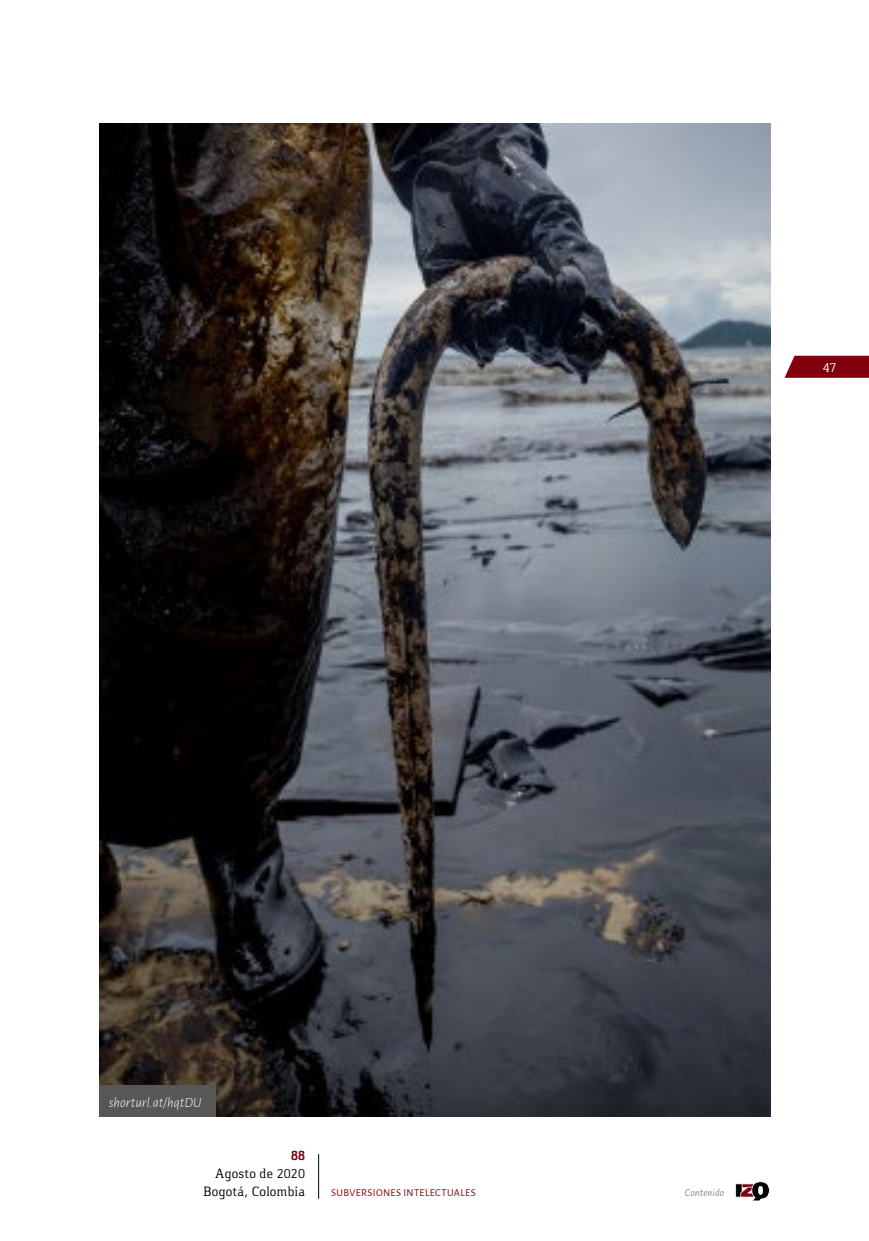
<style>
.page{position:relative;width:869px;height:1241px;background:#fff}
.page>*{position:absolute;margin:0;border:0;box-sizing:border-box;transform-origin:0 0}
.t1{font:14px/18.2px "Gaspar";letter-spacing:.01em;color:#000;text-align:right}
.t2{font:italic 300 14px "Alegreya Sans";letter-spacing:.005em;color:#fff}
.t3{font:14px "Gaspar";color:#fff}
.t4{font:700 14px "Gaspar";color:#82000d}
.t5{font:10.5px "Alegreya Sans";color:#82000d}
.t6{font:italic 10.5px "Alegreya Sans";letter-spacing:.015em;color:#878787}
</style>
<div class="page">
<svg style="left:784px;top:356px;width:84px;height:22px;background:#8b121e"></svg>
<img style="left:99px;top:124px;width:671px;height:992px">
<div style="left:99px;top:1085px;width:117px;height:31px;background:#575756"></div>
<hr style="left:318px;top:1153px;width:1px;height:45px;background:#000">
<svg style="left:735px;top:1181px;width:34px;height:19px"></svg>
<p class="t3" style="left:822px;top:359px;width:15px">47</p>
<p class="t2" style="left:109px;top:1092px;width:93px">shorturl.at/hqtDU</p>
<p class="t4" style="left:291px;top:1146px;width:16px">88</p>
<p class="t1" style="left:203px;top:1164px;width:103px">Agosto de 2020<br>Bogotá, Colombia</p>
<p class="t5" style="left:331px;top:1185px;width:13px">SUBVERSIONES</p>
<p class="t5" style="left:403px;top:1185px;width:7px">INTELECTUALES</p>
<p class="t6" style="left:684px;top:1185px;width:41px">Contenido</p>
</div>
